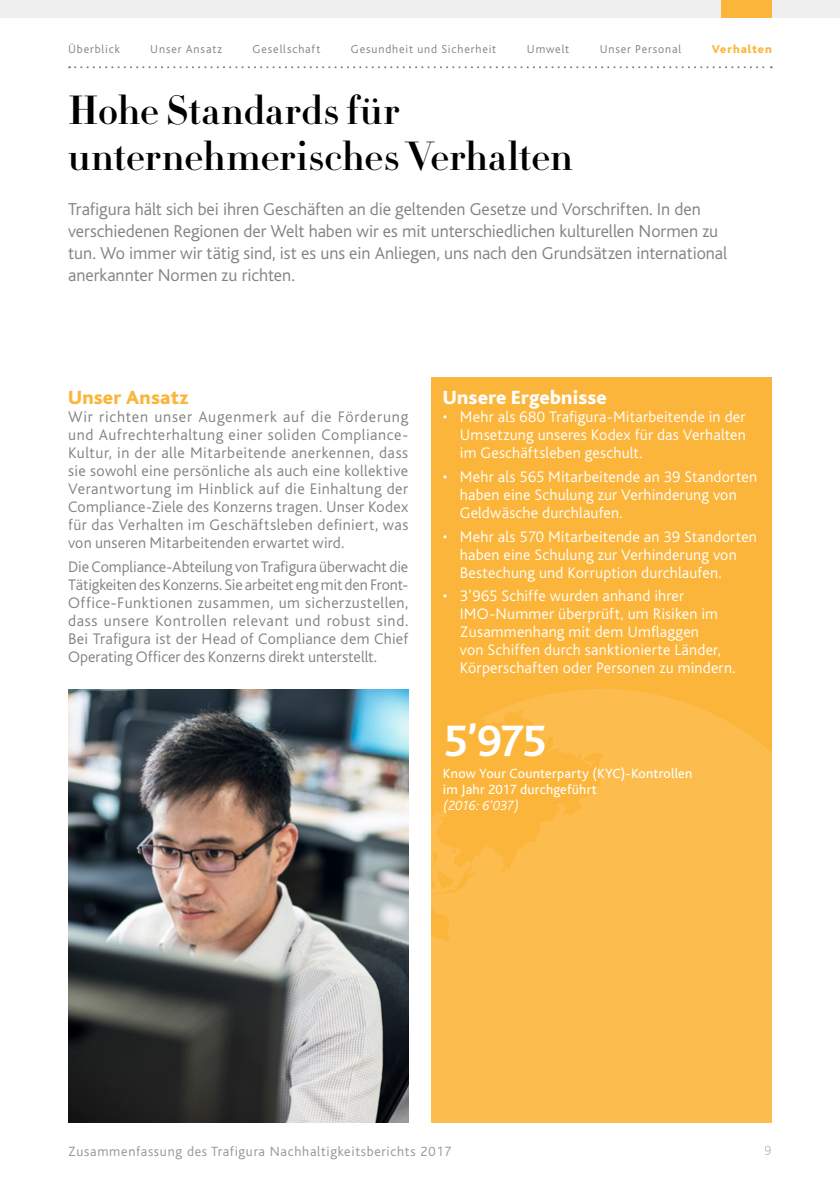
<style>
.page{position:relative;width:840px;height:1191px;background:#fff}
.page>*{position:absolute;margin:0;border:0;box-sizing:border-box;transform-origin:0 0}
.Pullout___Figure{font:700 46px "Bliss";color:#fff}
.Page___H1{font:700 40px/46px "HTF Didot B16";letter-spacing:-.005em;color:#000}
.Text___H1{font:800 20px "Bliss";letter-spacing:.01em;color:#fff}
.Text___H1-2{font:800 20px "Bliss";letter-spacing:.015em;color:#fcb53b}
.Text___Intro{font:300 18px/22px "Bliss";color:#808285}
.Text___Body{font:300 16px/18px "Bliss";letter-spacing:.01em;color:#808285;text-align:justify}
.Text_-_bullets{font:300 16px/18px "Bliss";letter-spacing:.015em;color:#fff}
.Infographic_Text{font:14px/16px "Bliss";letter-spacing:.015em;color:#fff}
.t1{font:300 14px "Bliss";letter-spacing:.05em;color:#939598}
.Pullout___Body___Inf{font:italic 300 14px "Bliss";letter-spacing:-.01em;color:#fff}
.t2{font:300 14px "Bliss";color:#bcbec0}
.Top{font:300 12px "Bliss";letter-spacing:.07em;color:#808285}
.Top-2{font:800 12px "Bliss";letter-spacing:.075em;color:#fcb53b}
</style>
<div class="page">
<div style="left:431px;top:377px;width:340px;height:746px;background:#fcb53b"></div>
<svg style="left:408px;top:689px;width:364px;height:434px;fill:#fcbc4e"></svg>
<svg style="left:69px;top:66px;width:702px;height:2px"></svg>
<div style="left:0;top:0;width:839px;height:17px;background:#efeff0"></div>
<div style="left:721px;top:0;width:50px;height:17px;background:#fcb53b"></div>
<img style="left:68px;top:689px;width:340px;height:434px">
<p class="Top" style="left:68px;top:43px;width:53px">Überblick</p>
<p class="Top" style="left:150px;top:43px;width:73px">Unser Ansatz</p>
<p class="Top" style="left:252px;top:43px;width:69px">Gesellschaft</p>
<p class="Top" style="left:351px;top:43px;width:147px">Gesundheit und Sicherheit</p>
<p class="Top" style="left:526px;top:43px;width:44px">Umwelt</p>
<p class="Top" style="left:599px;top:43px;width:83px">Unser Personal</p>
<p class="Top-2" style="left:711px;top:43px;width:62px">Verhalten</p>
<p class="Page___H1" style="left:68px;top:86px;width:506px">Hohe Standards für unternehmerisches Verhalten</p>
<p class="Text___Intro" style="left:68px;top:198px;width:660px">Trafigura hält sich bei ihren Geschäften an die geltenden Gesetze und Vorschriften. In den verschiedenen Regionen der Welt haben wir es mit unterschiedlichen kulturellen Normen zu tun. Wo immer wir tätig sind, ist es uns ein Anliegen, uns nach den Grundsätzen international anerkannter Normen zu richten.</p>
<p class="Text___H1-2" style="left:68px;top:387px;width:121px">Unser Ansatz</p>
<p class="Text___Body" style="left:68px;top:408px;width:341px">Wir richten unser Augenmerk auf die Förderung und Aufrechterhaltung einer soliden Compliance-Kultur, in der alle Mitarbeitende anerkennen, dass sie sowohl eine persönliche als auch eine kollektive Verantwortung im Hinblick auf die Einhaltung der Compliance-Ziele des Konzerns tragen. Unser Kodex für das Verhalten im Geschäftsleben definiert, was von unseren Mitarbeitenden erwartet wird.</p>
<p class="Text___Body" style="left:68px;top:558px;width:341px">Die Compliance-Abteilung von Trafigura überwacht die Tätigkeiten des Konzerns. Sie arbeitet eng mit den Front-Office-Funktionen zusammen, um sicherzustellen, dass unsere Kontrollen relevant und robust sind.<br>Bei Trafigura ist der Head of Compliance dem Chief Operating Officer des Konzerns direkt unterstellt.</p>
<p class="Text___H1" style="left:442px;top:387px;width:165px">Unsere Ergebnisse</p>
<p class="Text_-_bullets" style="left:459px;top:408px;width:287px;text-align:justify;text-indent:-17px">• Mehr als 680 Trafigura-Mitarbeitende in der Umsetzung unseres Kodex für das Verhalten im Geschäftsleben geschult.</p>
<p class="Text_-_bullets" style="left:459px;top:468px;width:299px;text-indent:-17px">• Mehr als 565 Mitarbeitende an 39 Standorten haben eine Schulung zur Verhinderung von<br>Geldwäsche durchlaufen.</p>
<p class="Text_-_bullets" style="left:459px;top:528px;width:298px;text-indent:-17px">• Mehr als 570 Mitarbeitende an 39 Standorten haben eine Schulung zur Verhinderung von<br>Bestechung und Korruption durchlaufen.</p>
<p class="Text_-_bullets" style="left:459px;top:587px;width:277px;text-indent:-17px">• 3’965 Schiffe wurden anhand ihrer IMO-Nummer überprüft, um Risiken im Zusammenhang mit dem Umflaggen<br>von Schiffen durch sanktionierte Länder, Körperschaften oder Personen zu mindern.</p>
<p class="Pullout___Figure" style="left:442px;top:717px;width:105px">5’975</p>
<p class="Infographic_Text" style="left:442px;top:765px;width:251px">Know Your Counterparty (KYC)-Kontrollen im Jahr 2017 durchgeführt</p>
<p class="Pullout___Body___Inf" style="left:442px;top:798px;width:78px">(2016: 6’037)</p>
<p class="t1" style="left:68px;top:1144px;width:384px">Zusammenfassung des Trafigura Nachhaltigkeitsberichts 2017</p>
<p class="t2" style="left:764px;top:1142px;width:9px">9</p>
</div>
